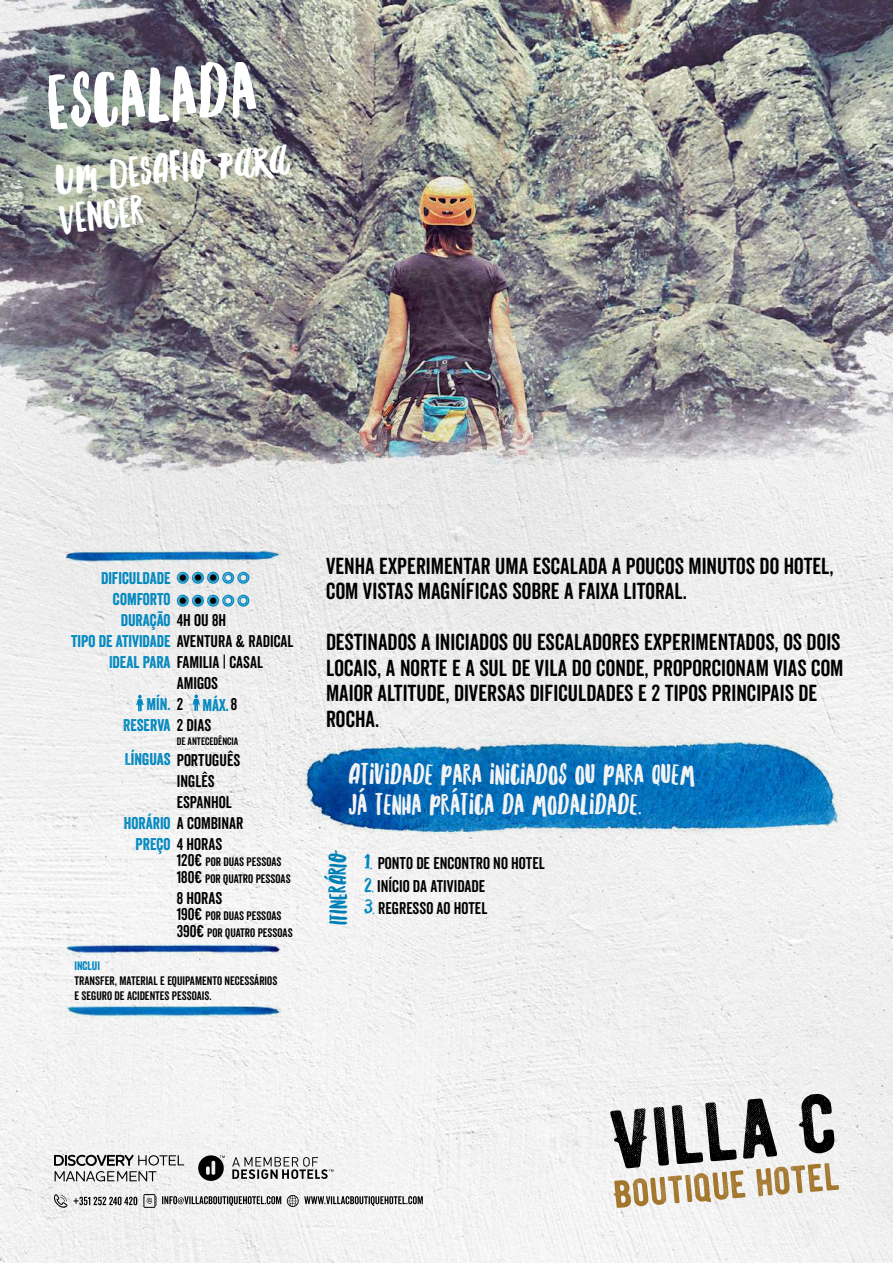
<style>
.page{position:relative;width:893px;height:1263px;background:#fff}
.page>*{position:absolute;margin:0;border:0;box-sizing:border-box;transform-origin:0 0}
.t1{font:79.5px "Northern Soul Caps";color:#fff}
.t2{font:43.5px/40.5px "Northern Soul Caps";color:#fff}
.t3{font:30px/30px "Northern Soul Caps";color:#f3f3f3}
.t4{font:25.5px "Northern Soul Caps";color:#0087bf}
.t5{font:22.5px/25.5px "Veneer Clean Soft";color:#000}
.t6{font:16.5px/21px "Veneer Clean Soft";color:#000;text-align:center}
.t7{font:16.5px/21px "Veneer";color:#0087bf;text-align:center}
.t8{font:12px/16.5px "Veneer Clean Soft";color:#000}
.t9{font:12px "Veneer";color:#0087bf}
.t10{font:10.5px "Veneer Clean Soft";color:#000}
.s1{font-family:"Northern Soul Script"}
.s2{font-family:"Veneer Clean Soft";color:#000}
.s3{font-family:"Veneer";color:#0087bf}
.s4{font-size:16.5px}
.s5{font-family:"Northern Soul Caps";font-size:21px;color:#0087bf}
</style>
<div class="page">
<img style="left:0;top:0;width:893px;height:1263px">
<img style="left:300px;top:739px;width:552px;height:104px">
<svg style="left:193px;top:694px;width:7px;height:17px"></svg>
<svg style="left:136px;top:695px;width:8px;height:16px"></svg>
<img style="left:67px;top:551px;width:214px;height:11px">
<img style="left:67px;top:944px;width:214px;height:10px">
<img style="left:67px;top:1006px;width:214px;height:11px">
<svg style="left:177px;top:572px;width:72px;height:12px"></svg>
<svg style="left:177px;top:595px;width:72px;height:12px"></svg>
<svg style="left:198px;top:1155px;width:135px;height:26px"></svg>
<svg style="left:54px;top:1155px;width:130px;height:26px"></svg>
<svg style="left:54px;top:1194px;width:13px;height:14px"></svg>
<svg style="left:143px;top:1194px;width:13px;height:14px"></svg>
<svg style="left:287px;top:1195px;width:136px;height:12px"></svg>
<svg style="left:162px;top:1196px;width:119px;height:10px"></svg>
<svg style="left:73px;top:1197px;width:64px;height:8px"></svg>
<svg style="left:610px;top:1094px;width:229px;height:114px"></svg>
<h1 class="t1" style="left:44px;top:57px;width:211px;rotate:-4deg">ESCALADA</h1>
<h2 class="t2" style="left:54px;top:157px;width:234px;rotate:-5deg"><span class="s1">UM</span> DESAFIO <span class="s1">PARA<br></span>VENCER</h2>
<p class="t7" style="left:101px;top:567px;width:71px">DIFICULDADE</p>
<p class="t7" style="left:113px;top:588px;width:59px">COMFORTO</p>
<p class="t7" style="left:121px;top:609px;width:107px">DURAÇÃO <span class="s2">4H OU 8H</span></p>
<p class="t6" style="left:71px;top:631px;width:224px"><span class="s3">TIPO DE ATIVIDADE</span> AVENTURA &amp; RADICAL<br><span class="s3">IDEAL PARA</span> FAMILIA | CASAL</p>
<p class="t7" style="left:123px;top:693px;width:90px">MÍN. <span class="s2">2<br></span>RESERVA <span class="s2">2 DIAS</span></p>
<p class="t6" style="left:125px;top:749px;width:117px"><span class="s3">LÍNGUAS</span> PORTUGUÊS</p>
<p class="t6" style="left:177px;top:673px;width:43px">AMIGOS</p>
<p class="t7" style="left:202px;top:694px;width:36px">MÁX.<span class="s2">8</span></p>
<p class="t10" style="left:177px;top:735px;width:63px">DE ANTECEDÊNCIA</p>
<p class="t6" style="left:177px;top:770px;width:57px;text-align:left">INGLÊS<br>ESPANHOL</p>
<p class="t6" style="left:124px;top:812px;width:121px"><span class="s3">HORÁRIO</span> A COMBINAR<br><span class="s3">PREÇO</span> 4 HORAS</p>
<p class="t8" style="left:177px;top:854px;width:115px"><span class="s4">120€</span> POR DUAS PESSOAS<br><span class="s4">180€</span> POR QUATRO PESSOAS</p>
<p class="t6" style="left:177px;top:887px;width:47px">8 HORAS</p>
<p class="t8" style="left:177px;top:908px;width:117px"><span class="s4">190€</span> POR DUAS PESSOAS<br><span class="s4">390€</span> POR QUATRO PESSOAS</p>
<p class="t9" style="left:74px;top:958px;width:27px">INCLUI</p>
<p class="t8" style="left:74px;top:973px;width:204px;line-height:15px">TRANSFER, MATERIAL E EQUIPAMENTO NECESSÁRIOS<br>E SEGURO DE ACIDENTES PESSOAIS.</p>
<p class="t5" style="left:326px;top:553px;width:509px">VENHA EXPERIMENTAR UMA ESCALADA A POUCOS MINUTOS DO HOTEL,<br>COM VISTAS MAGNÍFICAS SOBRE A FAIXA LITORAL.</p>
<p class="t5" style="left:326px;top:629px;width:519px">DESTINADOS A INICIADOS OU ESCALADORES EXPERIMENTADOS, OS DOIS LOCAIS, A NORTE E A SUL DE VILA DO CONDE, PROPORCIONAM VIAS COM MAIOR ALTITUDE, DIVERSAS DIFICULDADES E 2 TIPOS PRINCIPAIS DE ROCHA.</p>
<h3 class="t3" style="left:348px;top:759px;width:348px">ATIVIDADE PARA INICIADOS OU PARA QUEM<br>JÁ TENHA PRÁTICA DA MODALIDADE.</h3>
<p class="t4" style="left:323px;top:925px;width:77px;rotate:-90deg">ITINERÁRIO</p>
<p class="t6" style="left:365px;top:853px;width:182px"><span class="s5">1.</span> PONTO DE ENCONTRO NO HOTEL</p>
<p class="t6" style="left:365px;top:875px;width:122px"><span class="s5">2.</span> INÍCIO DA ATIVIDADE</p>
<p class="t6" style="left:365px;top:898px;width:124px"><span class="s5">3.</span> REGRESSO AO HOTEL</p>
</div>
